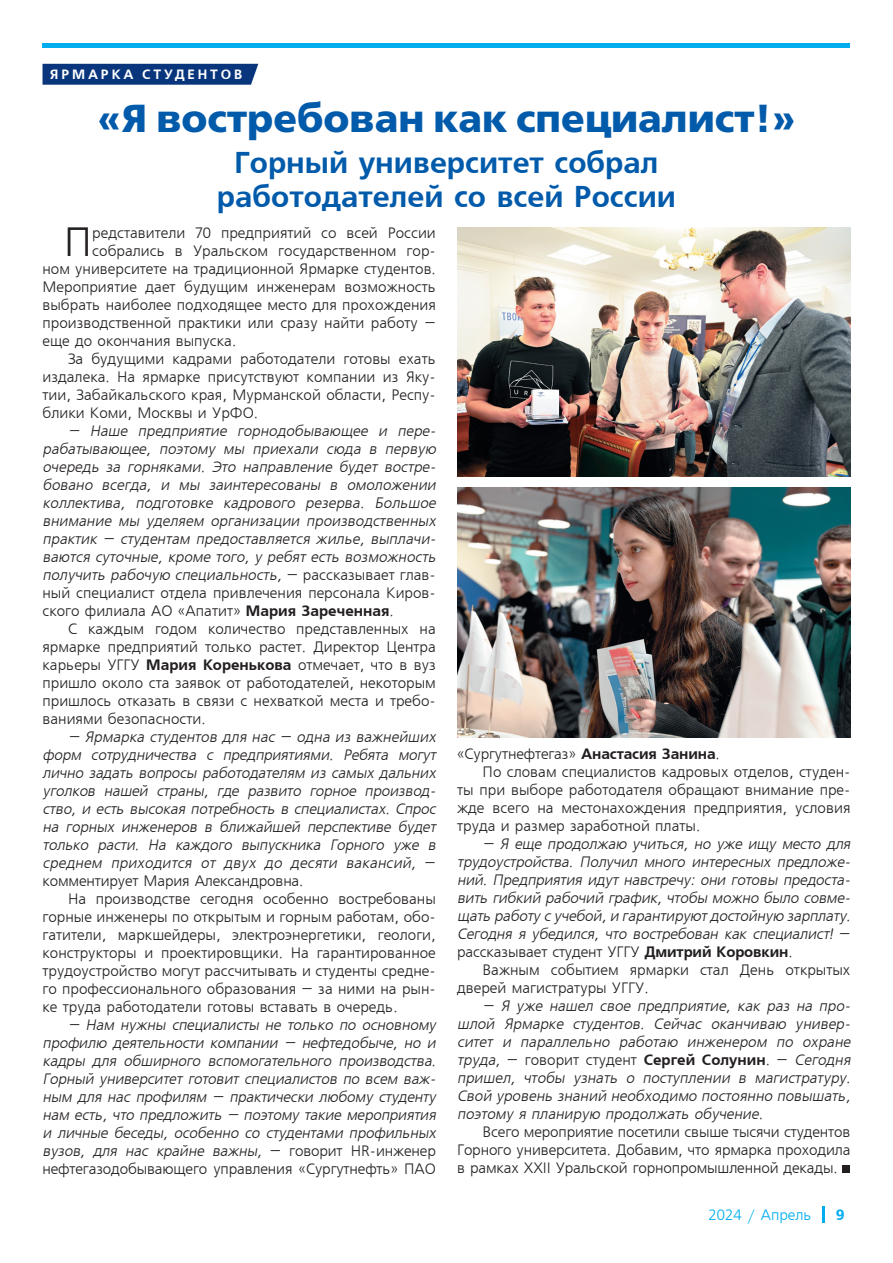
<style>
.page{position:relative;width:893px;height:1263px;background:#fff}
.page>*{position:absolute;margin:0;border:0;box-sizing:border-box;transform-origin:0 0}
.t1{font:40.65px "Free Set CTT";color:#231f20}
.t2{font:700 39px "Free Set";color:#015aaa}
.t3{font:700 30px/34.5px "Free Set";color:#015aaa;text-align:center}
.t4{font:italic 15px/18px "Free Set CTT";color:#231f20}
.t5{font:15px/18px "Free Set CTT";color:#231f20;text-align:justify}
.t6{font:15px "Free Set Cyrillic";color:#00aeef}
.t7{font:15px "Free Set Bold Cyrillic";color:#00aeef}
.t8{font:600 13.5px "Free Set";letter-spacing:.21em;color:#fff}
.s1{font-style:normal}
.s2{font-family:"AXP Free Set C Bold";font-style:normal}
.s3{font-family:"AXP Free Set C Bold"}
</style>
<div class="page">
<svg style="left:822px;top:1206px;width:2px;height:16px"></svg>
<hr style="left:43px;top:44px;width:807px;height:4px;background:#00aeef">
<div style="left:43px;top:64px;width:215px;height:21px;background:#08357c"></div>
<div style="left:842px;top:1165px;width:8px;height:8px;background:#231f20"></div>
<img style="left:457px;top:228px;width:393px;height:249px">
<img style="left:457px;top:487px;width:393px;height:250px">
<p class="t8" style="left:50px;top:66px;width:194px">ЯРМАРКА СТУДЕНТОВ</p>
<p class="t2" style="left:97px;top:95px;width:700px">«Я востребован как специалист!»</p>
<p class="t3" style="left:217px;top:146px;width:461px">Горный университет собрал работодателей со всей России</p>
<p class="t1" style="left:64px;top:221px;width:30px">П</p>
<p class="t5" style="left:92px;top:225px;width:345px">редставители 70 предприятий со всей России</p>
<p class="t5" style="left:92px;top:243px;width:345px">собрались в Уральском государственном гор-</p>
<p class="t5" style="left:43px;top:261px;width:395px">ном университете на традиционной Ярмарке студентов.</p>
<p class="t5" style="left:43px;top:279px;width:395px">Мероприятие дает будущим инженерам возможность</p>
<p class="t5" style="left:43px;top:297px;width:395px">выбрать наиболее подходящее место для прохождения</p>
<p class="t5" style="left:43px;top:315px;width:395px">производственной практики или сразу найти работу –</p>
<p class="t5" style="left:43px;top:333px;width:195px">еще до окончания выпуска.</p>
<p class="t5" style="left:43px;top:351px;width:395px;text-indent:26px">За будущими кадрами работодатели готовы ехать издалека. На ярмарке присутствуют компании из Яку&shy;тии, Забайкальского края, Мурманской области, Респу&shy;блики Коми, Москвы и УрФО.</p>
<p class="t4" style="left:43px;top:423px;width:398px;text-indent:26px">– Наше предприятие горнодобывающее и пере&shy;рабатывающее, поэтому мы приехали сюда в первую очередь за горняками. Это направление будет востре&shy;бовано всегда, и мы заинтересованы в омоложении коллектива, подготовке кадрового резерва. Большое внимание мы уделяем организации производственных практик – студентам предоставляется жилье, выплачи&shy;ваются суточные, кроме того, у ребят есть возможность получить рабочую специальность, <span class="s1">– р а с с ка з ы в а ет гл а в - ный специалист отдела привлечения персонала Киров&shy;ского филиала АО «Апатит»</span> <span class="s2">Мария Зареченная</span><span class="s1">.</span></p>
<p class="t5" style="left:43px;top:621px;width:395px;text-indent:26px">С каждым годом количество представленных на ярмарке предприятий только растет. Директор Центра карьеры УГГУ <span class="s3">Мария Коренькова</span> отмечает, что в вуз пришло около ста заявок от работодателей, некоторым пришлось отказать в связи с нехваткой места и требо&shy;ваниями безопасности.</p>
<p class="t4" style="left:43px;top:729px;width:398px;text-indent:26px">– Ярмарка студентов для нас – одна из важнейших форм сотрудничества с предприятиями. Ребята могут лично задать вопросы работодателям из самых дальних уголков нашей страны, где развито горное производ&shy;ство, и есть высокая потребность в специалистах. Спрос на горных инженеров в ближайшей перспективе будет только расти. На каждого выпускника Горного уже в среднем приходится от двух до десяти вакансий, <span class="s1">– комментирует Мария Александровна.</span></p>
<p class="t5" style="left:43px;top:891px;width:395px;text-indent:26px">На производстве сегодня особенно востребованы горные инженеры по открытым и горным работам, обо&shy;гатители, маркшейдеры, электроэнергетики, геологи, конструкторы и проектировщики. На гарантированное трудоустройство могут рассчитывать и студенты средне&shy;го профессионального образования – за ними на рын&shy;ке труда работодатели готовы вставать в очередь.</p>
<p class="t4" style="left:43px;top:1017px;width:398px;text-indent:26px">– Нам нужны специалисты не только по основному профилю деятельности компании – нефтедобыче, но и кадры для обширного вспомогательного производства.<br>Горный университет готовит специалистов по всем важ&shy;ным для нас профилям – практически любому студенту нам есть, что предложить – поэтому такие мероприятия и личные беседы, особенно со студентами профильных вузов, для нас крайне важны, <span class="s1">– го в о р и т Н R - и н же н е р нефтегазодобывающего управления «Сургутнефть» ПАО</span></p>
<p class="t5" style="left:457px;top:746px;width:264px">«Сургутнефтегаз» <span class="s3">Анастасия Занина</span>.</p>
<p class="t5" style="left:457px;top:764px;width:395px;text-indent:26px">По словам специалистов кадровых отделов, студен&shy;ты при выборе работодателя обращают внимание пре&shy;жде всего на местонахождения предприятия, условия труда и размер заработной платы.</p>
<p class="t4" style="left:457px;top:836px;width:398px;text-indent:26px">– Я еще продолжаю учиться, но уже ищу место для трудоустройства. Получил много интересных предложе&shy;ний. Предприятия идут навстречу: они готовы предоста&shy;вить гибкий рабочий график, чтобы можно было совме&shy;щать работу с учебой,и гарантируютдостойную зарплату.<br>Сегодня я убедился, что востребован как специалист! <span class="s1">– рассказывает студент УГГУ</span> <span class="s2">Дмитрий Коровкин</span><span class="s1">.</span></p>
<p class="t5" style="left:457px;top:962px;width:395px;text-indent:26px">Важным событием ярмарки стал День открытых дверей магистратуры УГГУ.</p>
<p class="t4" style="left:457px;top:998px;width:398px;text-align:justify;text-indent:26px">– Я уже нашел свое предприятие, как раз на про&shy;шлой Ярмарке студентов. Сейчас оканчиваю универ&shy;ситет и параллельно работаю инженером по охране труда, <span class="s1">– говорит студент</span> <span class="s2">Сергей Солунин</span><span class="s1">. –</span> Сегодня пришел, чтобы узнать о поступлении в магистратуру.<br>Свой уровень знаний необходимо постоянно повышать, поэтому я планирую продолжать обучение.</p>
<p class="t5" style="left:457px;top:1124px;width:395px;text-indent:26px">Всего мероприятие посетили свыше тысячи студентов Горного университета. Добавим, что ярмарка проходила в рамках XXII Уральской горнопромышленной декады.</p>
<p class="t6" style="left:709px;top:1207px;width:105px">2024 / Апрель</p>
<p class="t7" style="left:836px;top:1206px;width:10px">9</p>
</div>
